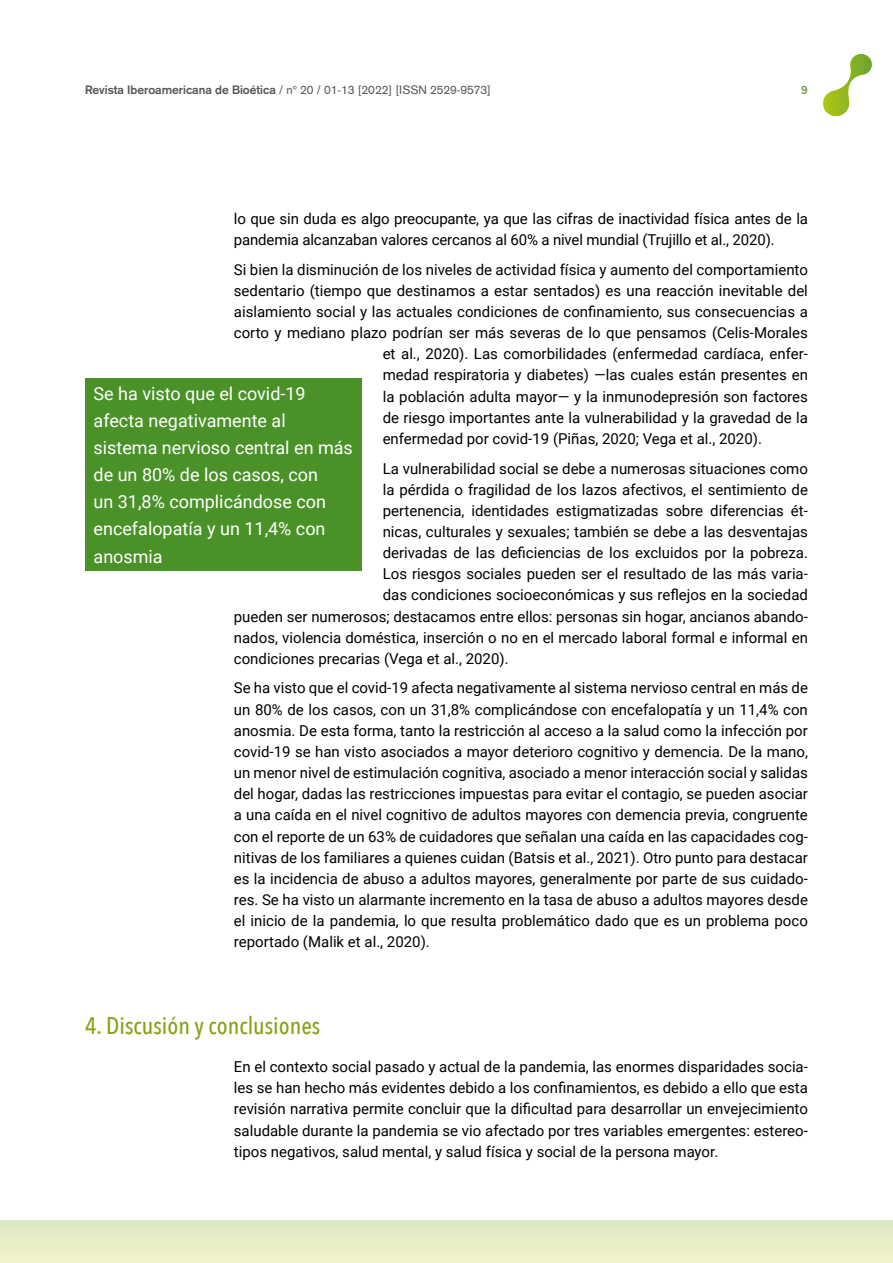
<style>
.page{position:relative;width:893px;height:1263px;background:#fff}
.page>*{position:absolute;margin:0;border:0;box-sizing:border-box;transform-origin:0 0}
.t1{font:500 24px "Avenir Next Condensed";color:#86a315}
.Texto_entresacado{font:18px/27px "Roboto";color:#fff}
.Normal_wrd_16{font:15px/21.1px "Roboto";color:#000;text-align:justify}
.t2{font:12px "Akzidenz Grotesk";color:#575756}
.t3{font:700 12px "Akzidenz Grotesk";color:#74a54c}
.s1{font-weight:700}
</style>
<div class="page">
<div style="left:0;top:1220px;width:893px;height:43px;background:#e7edc8"></div>
<svg style="left:823px;top:54px;width:49px;height:62px"></svg>
<div style="left:85px;top:378px;width:276px;height:193px;background:#4a9228"></div>
<p class="t2" style="left:85px;top:83px;width:407px"><span class="s1">Revista Iberoamericana de Bioética</span> / nº 20 / 01-13 [2022] [ISSN 2529-9573]</p>
<p class="t3" style="left:801px;top:83px;width:8px">9</p>
<p class="Normal_wrd_16" style="left:234px;top:207px;width:576px">lo que sin duda es algo preocupante, ya que las cifras de inactividad física antes de la pandemia alcanzaban valores cercanos al 60% a nivel mundial (Trujillo et al., 2020).</p>
<p class="Normal_wrd_16" style="left:234px;top:258px;width:576px">Si bien la disminución de los niveles de actividad física y aumento del comportamiento</p>
<p class="Normal_wrd_16" style="left:234px;top:279px;width:576px">sedentario (tiempo que destinamos a estar sentados) es una reacción inevitable del</p>
<p class="Normal_wrd_16" style="left:234px;top:300px;width:576px">aislamiento social y las actuales condiciones de confinamiento, sus consecuencias a</p>
<p class="Normal_wrd_16" style="left:234px;top:322px;width:576px">corto y mediano plazo podrían ser más severas de lo que pensamos (Celis-Morales</p>
<p class="Normal_wrd_16" style="left:383px;top:343px;width:427px">et al., 2020). Las comorbilidades (enfermedad cardíaca, enfer-</p>
<p class="Normal_wrd_16" style="left:383px;top:364px;width:427px">medad respiratoria y diabetes) —las cuales están presentes en</p>
<p class="Normal_wrd_16" style="left:383px;top:385px;width:427px">la población adulta mayor— y la inmunodepresión son factores</p>
<p class="Normal_wrd_16" style="left:383px;top:406px;width:427px">de riesgo importantes ante la vulnerabilidad y la gravedad de la</p>
<p class="Normal_wrd_16" style="left:383px;top:427px;width:381px">enfermedad por covid-19 (Piñas, 2020; Vega et al., 2020).</p>
<p class="Normal_wrd_16" style="left:383px;top:457px;width:427px">La vulnerabilidad social se debe a numerosas situaciones como</p>
<p class="Normal_wrd_16" style="left:383px;top:478px;width:427px">la pérdida o fragilidad de los lazos afectivos, el sentimiento de</p>
<p class="Normal_wrd_16" style="left:383px;top:499px;width:427px">pertenencia, identidades estigmatizadas sobre diferencias ét-</p>
<p class="Normal_wrd_16" style="left:383px;top:520px;width:427px">nicas, culturales y sexuales; también se debe a las desventajas</p>
<p class="Normal_wrd_16" style="left:383px;top:542px;width:427px">derivadas de las deficiencias de los excluidos por la pobreza.</p>
<p class="Normal_wrd_16" style="left:383px;top:563px;width:427px">Los riesgos sociales pueden ser el resultado de las más varia-</p>
<p class="Normal_wrd_16" style="left:383px;top:584px;width:427px">das condiciones socioeconómicas y sus reflejos en la sociedad</p>
<p class="Normal_wrd_16" style="left:234px;top:605px;width:576px">pueden ser numerosos; destacamos entre ellos: personas sin hogar, ancianos abando-</p>
<p class="Normal_wrd_16" style="left:234px;top:626px;width:576px">nados, violencia doméstica, inserción o no en el mercado laboral formal e informal en</p>
<p class="Normal_wrd_16" style="left:234px;top:647px;width:276px">condiciones precarias (Vega et al., 2020).</p>
<p class="Normal_wrd_16" style="left:234px;top:677px;width:576px">Se ha visto que el covid-19 afecta negativamente al sistema nervioso central en más de un 80% de los casos, con un 31,8% complicándose con encefalopatía y un 11,4% con anosmia. De esta forma, tanto la restricción al acceso a la salud como la infección por covid-19 se han visto asociados a mayor deterioro cognitivo y demencia. De la mano, un menor nivel de estimulación cognitiva, asociado a menor interacción social y salidas del hogar, dadas las restricciones impuestas para evitar el contagio, se pueden asociar a una caída en el nivel cognitivo de adultos mayores con demencia previa, congruente con el reporte de un 63% de cuidadores que señalan una caída en las capacidades cog&shy;nitivas de los familiares a quienes cuidan (Batsis et al., 2021). Otro punto para destacar es la incidencia de abuso a adultos mayores, generalmente por parte de sus cuidado&shy;res. Se ha visto un alarmante incremento en la tasa de abuso a adultos mayores desde el inicio de la pandemia, lo que resulta problemático dado que es un problema poco reportado (Malik et al., 2020).</p>
<p class="Texto_entresacado" style="left:94px;top:380px;width:261px">Se ha visto que el covid-19 afecta negativamente al sistema nervioso central en más de un 80% de los casos, con<br>un 31,8% complicándose con encefalopatía y un 11,4% con anosmia</p>
<p class="t1" style="left:85px;top:1011px;width:237px">4. Discusión y conclusiones</p>
<p class="Normal_wrd_16" style="left:234px;top:1055px;width:576px">En el contexto social pasado y actual de la pandemia, las enormes disparidades socia&shy;les se han hecho más evidentes debido a los confinamientos, es debido a ello que esta revisión narrativa permite concluir que la dificultad para desarrollar un envejecimiento saludable durante la pandemia se vio afectado por tres variables emergentes: estereo&shy;tipos negativos, salud mental, y salud física y social de la persona mayor.</p>
</div>
